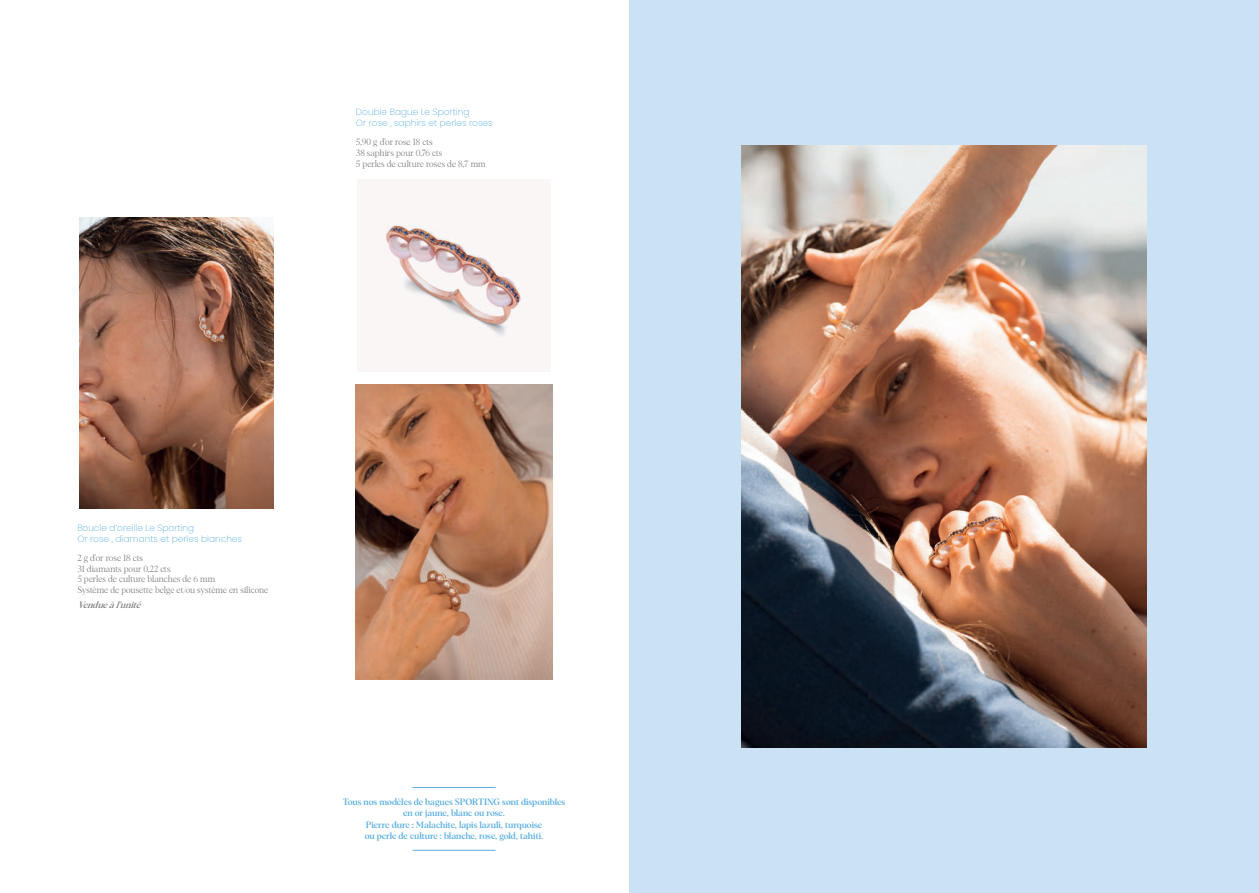
<style>
.page{position:relative;width:1259px;height:893px;background:#fff}
.page>*{position:absolute;margin:0;border:0;box-sizing:border-box;transform-origin:0 0}
.t1{font:300 9px/10.8px "Albra";color:#808285}
.t2{font:500 9px/10.8px "Albra";letter-spacing:-.005em;color:#59aee1;text-align:center}
.t3{font:200 9px/10.8px "Poppins";color:#59aee1}
.t4{font:italic 500 9px "Albra";color:#808285}
</style>
<div class="page">
<div style="left:629px;top:0;width:630px;height:893px;background:#cbe2f5"></div>
<img style="left:80px;top:217px;width:193px;height:291px">
<img style="left:356px;top:384px;width:196px;height:295px">
<img style="left:386px;top:225px;width:140px;height:113px">
<img style="left:741px;top:145px;width:405px;height:603px">
<hr style="left:412px;top:787px;width:83px;height:1px;background:#59aee1">
<hr style="left:412px;top:850px;width:83px;height:1px;background:#59aee1">
<p class="t3" style="left:356px;top:106px;width:138px">Double Bague Le Sporting<br>Or rose , saphirs et perles roses</p>
<p class="t1" style="left:356px;top:136px;width:131px">5,90 g d’or rose 18 cts<br>38 saphirs pour 0,76 cts<br>5 perles de culture roses de 8,7 mm</p>
<p class="t3" style="left:77px;top:522px;width:166px">Boucle d’oreille Le Sporting<br>Or rose , diamants et perles blanches</p>
<p class="t1" style="left:77px;top:552px;width:192px">2 g d’or rose 18 cts<br>31 diamants pour 0,22 cts<br>5 perles de culture blanches de 6 mm<br>Système de pousette belge et/ou système en silicone</p>
<p class="t4" style="left:77px;top:598px;width:69px">Vendueàl’unité</p>
<p class="t2" style="left:343px;top:796px;width:224px">Tous nos modèles de bagues SPORTING sont disponibles en or jaune, blanc ou rose.</p>
<p class="t2" style="left:365px;top:819px;width:180px;text-align:left">Pierre dure : Malachite, lapis lazuli, turquoise ou perle de culture : blanche, rose, gold, tahiti.</p>
</div>
